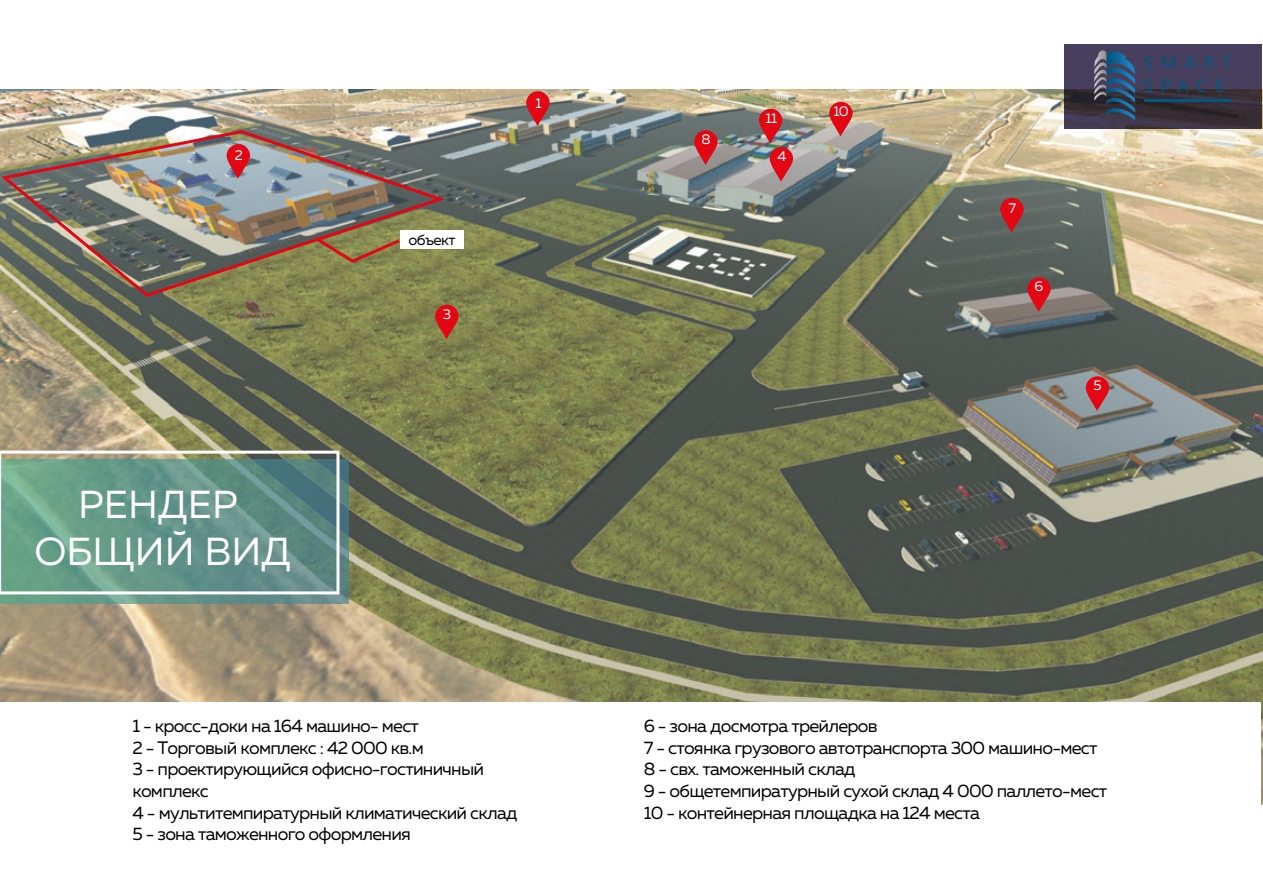
<style>
.page{position:relative;width:1263px;height:893px;background:#fff}
.page>*{position:absolute;margin:0;border:0;box-sizing:border-box;transform-origin:0 0}
.t1{font:39px/46.8px "Muller";color:#fff;text-align:center}
.t2{font:18px/21.6px "Muller";letter-spacing:-.04em;color:#000}
.t3{font:15.15px "Muller";letter-spacing:-.04em;color:#000}
.t4{font:14.25px "Muller";color:#fff}
</style>
<div class="page">
<img style="left:0;top:89px;width:1263px;height:716px">
<div style="left:400px;top:231px;width:64px;height:18px;background:#fff"></div>
<svg style="left:435px;top:305px;width:23px;height:34px"></svg>
<svg style="left:1000px;top:198px;width:24px;height:34px"></svg>
<svg style="left:1027px;top:277px;width:24px;height:35px"></svg>
<svg style="left:694px;top:130px;width:24px;height:35px"></svg>
<svg style="left:526px;top:91px;width:24px;height:35px"></svg>
<svg style="left:829px;top:102px;width:24px;height:34px"></svg>
<svg style="left:0;top:459px;width:348px;height:144px;background:#68948c"></svg>
<svg style="left:0;top:451px;width:339px;height:143px;background:#6d9a8c"></svg>
<svg style="left:1064px;top:44px;width:198px;height:84px;background:#3e3548"></svg>
<svg style="left:1094px;top:50px;width:41px;height:70px;background:#3a526d"></svg>
<svg style="left:1144px;top:56px;width:87px;height:36px;background:#3c405e"></svg>
<hr style="left:1144px;top:99px;width:87px;height:3px;background:#005780">
<img style="left:0;top:129px;width:450px;height:170px">
<svg style="left:313px;top:235px;width:90px;height:30px;background:#937b4c"></svg>
<div style="left:0;top:703px;width:1261px;height:190px;background:#fff"></div>
<div style="left:530px;top:96px;width:15px;height:13px;background:#e30613;border-radius:50%"></div>
<div style="left:231px;top:148px;width:15px;height:14px;background:#e30613;border-radius:50%"></div>
<div style="left:439px;top:309px;width:15px;height:15px;background:#e30613;border-radius:50%"></div>
<div style="left:1005px;top:203px;width:14px;height:14px;background:#e30613;border-radius:50%"></div>
<div style="left:1031px;top:281px;width:15px;height:15px;background:#e30613;border-radius:50%"></div>
<svg style="left:1086px;top:376px;width:23px;height:35px"></svg>
<div style="left:1090px;top:380px;width:15px;height:15px;background:#e30613;border-radius:50%"></div>
<img style="left:759px;top:109px;width:34px;height:73px">
<div style="left:764px;top:112px;width:14px;height:15px;background:#e30613;border-radius:50%"></div>
<div style="left:698px;top:134px;width:15px;height:15px;background:#e30613;border-radius:50%"></div>
<div style="left:833px;top:106px;width:15px;height:14px;background:#e30613;border-radius:50%"></div>
<p class="t4" style="left:235px;top:146px;width:10px">2</p>
<h1 class="t1" style="left:34px;top:480px;width:258px">РЕНДЕР<br>ОБЩИЙ ВИД</h1>
<p class="t3" style="left:409px;top:230px;width:48px">объект</p>
<p class="t4" style="left:443px;top:305px;width:10px">3</p>
<p class="t4" style="left:535px;top:94px;width:8px">1</p>
<p class="t4" style="left:701px;top:130px;width:11px">8</p>
<p class="t4" style="left:765px;top:109px;width:13px">11</p>
<p class="t4" style="left:777px;top:147px;width:11px">4</p>
<p class="t4" style="left:833px;top:102px;width:17px">10</p>
<p class="t4" style="left:1008px;top:199px;width:9px">7</p>
<p class="t4" style="left:1034px;top:277px;width:10px">6</p>
<p class="t4" style="left:1093px;top:376px;width:10px">5</p>
<p class="t2" style="left:132px;top:715px;width:387px">1 - кросс-доки на 164 машино- мест<br>2 - Торговый комплекс : 42 000 кв.м<br>3 - проектирующийся офисно-гостиничный комплекс<br>4 - мультитемпиратурный климатический склад<br>5 - зона таможенного оформления</p>
<p class="t2" style="left:644px;top:715px;width:465px">6 - зона досмотра трейлеров<br>7 - стоянка грузового автотранспорта 300 машино-мест 8 - свх. таможенный склад<br>9 - общетемпиратурный сухой склад 4 000 паллето-мест 10 - контейнерная площадка на 124 места</p>
</div>
